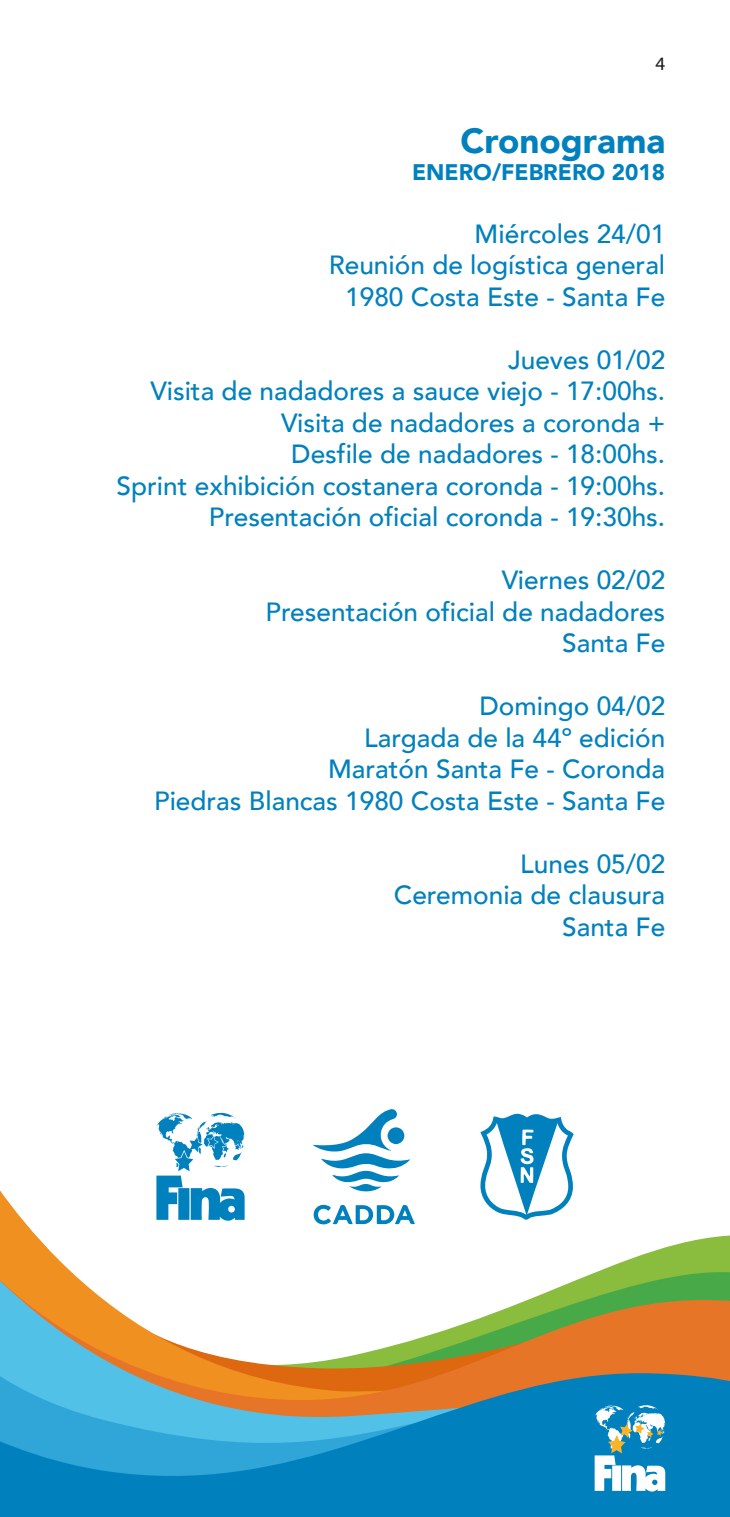
<style>
.page{position:relative;width:730px;height:1517px;background:#fff}
.page>*{position:absolute;margin:0;border:0;box-sizing:border-box;transform-origin:0 0}
.t1{font:900 35px "Avenir";color:#0081be}
.t2{font:500 26.25px/31.5px "Avenir";color:#0081be;text-align:right}
.t3{font:900 22.5px "Avenir";color:#0081be}
.t4{font:19px "Myriad Pro";color:#1a171c}
</style>
<div class="page">
<svg style="left:0;top:1212px;width:730px;height:51px"></svg>
<svg style="left:0;top:1263px;width:730px;height:42px"></svg>
<svg style="left:0;top:1305px;width:730px;height:68px"></svg>
<svg style="left:0;top:1373px;width:730px;height:144px;background:#318db1"></svg>
<svg style="left:595px;top:1404px;width:71px;height:87px"></svg>
<svg style="left:314px;top:1204px;width:101px;height:20px"></svg>
<svg style="left:313px;top:1109px;width:97px;height:83px"></svg>
<svg style="left:480px;top:1113px;width:94px;height:106px"></svg>
<svg style="left:156px;top:1112px;width:89px;height:108px"></svg>
<p class="t4" style="left:655px;top:52px;width:11px">4</p>
<h1 class="t1" style="left:460px;top:110px;width:206px">Cronograma</h1>
<p class="t3" style="left:412px;top:153px;width:255px">ENERO/FEBRERO 2018</p>
<p class="t2" style="left:329px;top:216px;width:338px">Miércoles 24/01<br>Reunión de logística general<br>1980 Costa Este - Santa Fe</p>
<p class="t2" style="left:117px;top:342px;width:550px">Jueves 01/02<br>Visita de nadadores a sauce viejo - 17:00hs.<br>Visita de nadadores a coronda +<br>Desfile de nadadores - 18:00hs.<br>Sprint exhibición costanera coronda - 19:00hs.<br>Presentación oficial coronda - 19:30hs.</p>
<p class="t2" style="left:265px;top:563px;width:401px">Viernes 02/02<br>Presentación oficial de nadadores<br>Santa Fe</p>
<p class="t2" style="left:154px;top:689px;width:513px">Domingo 04/02<br>Largada de la 44º edición<br>Maratón Santa Fe - Coronda<br>Piedras Blancas 1980 Costa Este - Santa Fe</p>
<p class="t2" style="left:394px;top:846px;width:273px">Lunes 05/02<br>Ceremonia de clausura<br>Santa Fe</p>
</div>
